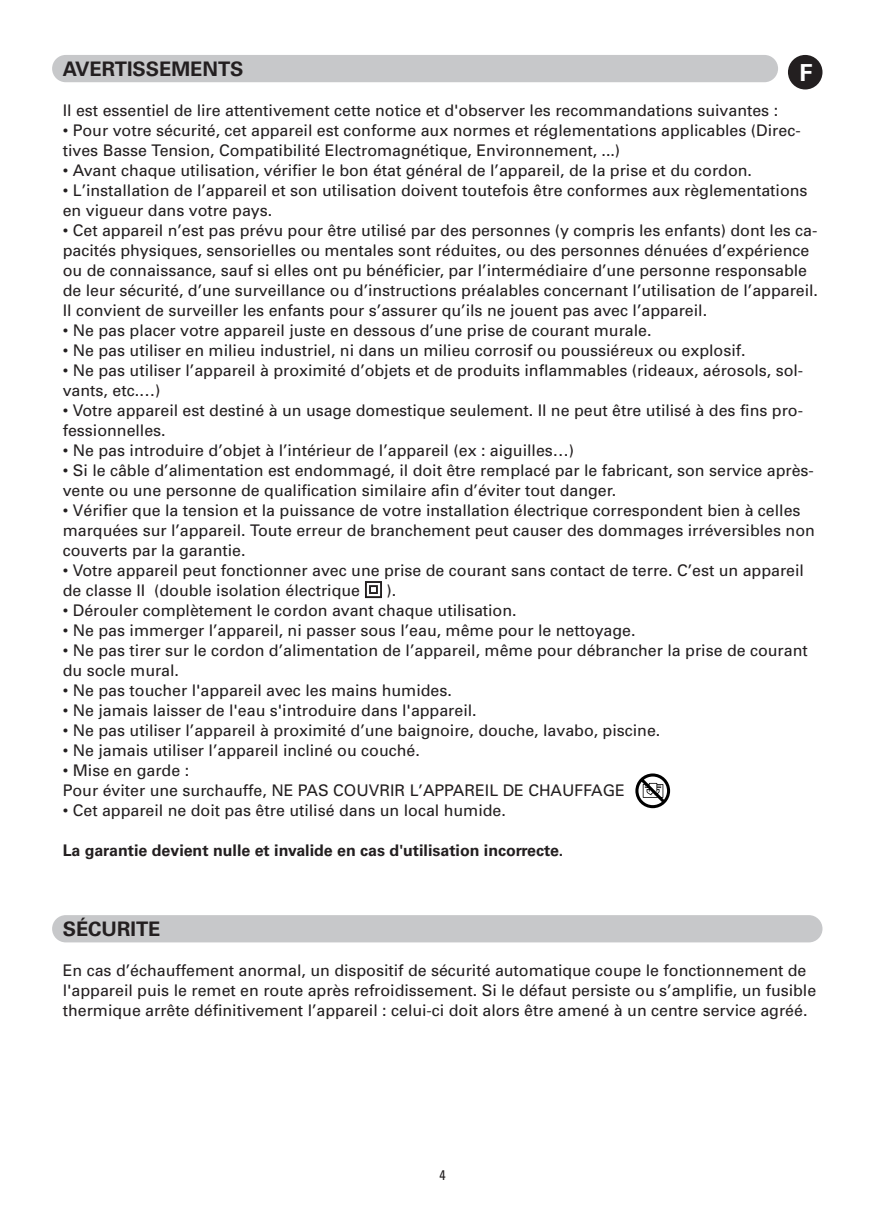
<style>
.page{position:relative;width:885px;height:1218px;background:#fff}
.page>*{position:absolute;margin:0;border:0;box-sizing:border-box;transform-origin:0 0}
.t1{font:700 23.4px "Univers";color:#fff}
.t2{font:700 20px "Univers";color:#231f20}
.t3{font:16px/20px "Univers";color:#231f20}
.t4{font:700 16px "Univers";color:#231f20}
.t5{font:condensed 14px "Univers";color:#231f20}
</style>
<div class="page">
<div style="left:788px;top:55px;width:34px;height:34px;background:#231f20;border-radius:50%"></div>
<div style="left:52px;top:915px;width:770px;height:27px;background:#c7c8ca;border-radius:14px"></div>
<div style="left:52px;top:55px;width:726px;height:27px;background:#c7c8ca;border-radius:14px"></div>
<div style="left:365px;top:581px;width:17px;height:17px;border:2px solid #231f20"></div>
<div style="left:369px;top:585px;width:9px;height:9px;border:2px solid #231f20"></div>
<svg style="left:635px;top:773px;width:35px;height:35px"></svg>
<p class="t2" style="left:63px;top:61px;width:182px">AVERTISSEMENTS</p>
<h1 class="t1" style="left:800px;top:64px;width:15px">F</h1>
<p class="t3" style="left:63px;top:101px;width:717px">Il est essentiel de lire attentivement cette notice et d'observer les recommandations suivantes :</p>
<p class="t3" style="left:63px;top:121px;width:739px">• Pour votre sécurité, cet appareil est conforme aux normes et réglementations applicables (Direc&shy;tives Basse Tension, Compatibilité Electromagnétique, Environnement, ...)</p>
<p class="t3" style="left:63px;top:161px;width:691px">• Avant chaque utilisation, vérifier le bon état général de l’appareil, de la prise et du cordon.</p>
<p class="t3" style="left:63px;top:181px;width:746px">• L’installation de l’appareil et son utilisation doivent toutefois être conformes aux règlementations en vigueur dans votre pays.</p>
<p class="t3" style="left:63px;top:221px;width:757px">• Cet appareil n’est pas prévu pour être utilisé par des personnes (y compris les enfants) dont les ca&shy;pacités physiques, sensorielles ou mentales sont réduites, ou des personnes dénuées d’expérience ou de connaissance, sauf si elles ont pu bénéficier, par l’intermédiaire d’une personne responsable de leur sécurité, d’une surveillance ou d’instructions préalables concernant l’utilisation de l’appareil.<br>Il convient de surveiller les enfants pour s’assurer qu’ils ne jouent pas avec l’appareil.</p>
<p class="t3" style="left:63px;top:321px;width:590px">• Ne pas placer votre appareil juste en dessous d’une prise de courant murale.</p>
<p class="t3" style="left:63px;top:341px;width:684px">• Ne pas utiliser en milieu industriel, ni dans un milieu corrosif ou poussiéreux ou explosif.</p>
<p class="t3" style="left:63px;top:361px;width:742px">• Ne pas utiliser l’appareil à proximité d’objets et de produits inflammables (rideaux, aérosols, sol&shy;vants, etc.…)</p>
<p class="t3" style="left:63px;top:401px;width:742px">• Votre appareil est destiné à un usage domestique seulement. Il ne peut être utilisé à des fins pro&shy;fessionnelles.</p>
<p class="t3" style="left:63px;top:441px;width:513px">• Ne pas introduire d’objet à l’intérieur de l’appareil (ex : aiguilles…)</p>
<p class="t3" style="left:63px;top:461px;width:753px">• Si le câble d’alimentation est endommagé, il doit être remplacé par le fabricant, son service après&shy;vente ou une personne de qualification similaire afin d’éviter tout danger.</p>
<p class="t3" style="left:63px;top:501px;width:754px">• Vérifier que la tension et la puissance de votre installation électrique correspondent bien à celles marquées sur l’appareil. Toute erreur de branchement peut causer des dommages irréversibles non couverts par la garantie.</p>
<p class="t3" style="left:63px;top:561px;width:743px">• Votre appareil peut fonctionner avec une prise de courant sans contact de terre. C’est un appareil de classe II (double isolation électrique</p>
<p class="t3" style="left:387px;top:581px;width:11px">).</p>
<p class="t3" style="left:63px;top:601px;width:455px">• Dérouler complètement le cordon avant chaque utilisation.</p>
<p class="t3" style="left:63px;top:621px;width:574px">• Ne pas immerger l’appareil, ni passer sous l’eau, même pour le nettoyage.</p>
<p class="t3" style="left:63px;top:641px;width:746px">• Ne pas tirer sur le cordon d’alimentation de l’appareil, même pour débrancher la prise de courant du socle mural.</p>
<p class="t3" style="left:63px;top:681px;width:391px">• Ne pas toucher l'appareil avec les mains humides.</p>
<p class="t3" style="left:63px;top:701px;width:415px">• Ne jamais laisser de l'eau s'introduire dans l'appareil.</p>
<p class="t3" style="left:63px;top:721px;width:599px">• Ne pas utiliser l’appareil à proximité d’une baignoire, douche, lavabo, piscine.</p>
<p class="t3" style="left:63px;top:741px;width:359px">• Ne jamais utiliser l’appareil incliné ou couché.</p>
<p class="t3" style="left:63px;top:761px;width:564px">• Mise en garde :<br>Pour éviter une surchauffe, NE PAS COUVRIR L’APPAREIL DE CHAUFFAGE</p>
<p class="t3" style="left:63px;top:801px;width:445px">• Cet appareil ne doit pas être utilisé dans un local humide.</p>
<p class="t4" style="left:63px;top:844px;width:502px">La garantie devient nulle et invalide en cas d'utilisation incorrecte.</p>
<p class="t2" style="left:63px;top:921px;width:99px">SÉCURITE</p>
<p class="t3" style="left:63px;top:962px;width:755px">En cas d’échauffement anormal, un dispositif de sécurité automatique coupe le fonctionnement de l'appareil puis le remet en route après refroidissement. Si le défaut persiste ou s’amplifie, un fusible thermique arrête définitivement l’appareil : celui-ci doit alors être amené à un centre service agréé.</p>
<p class="t5" style="left:440px;top:1169px;width:8px">4</p>
</div>
